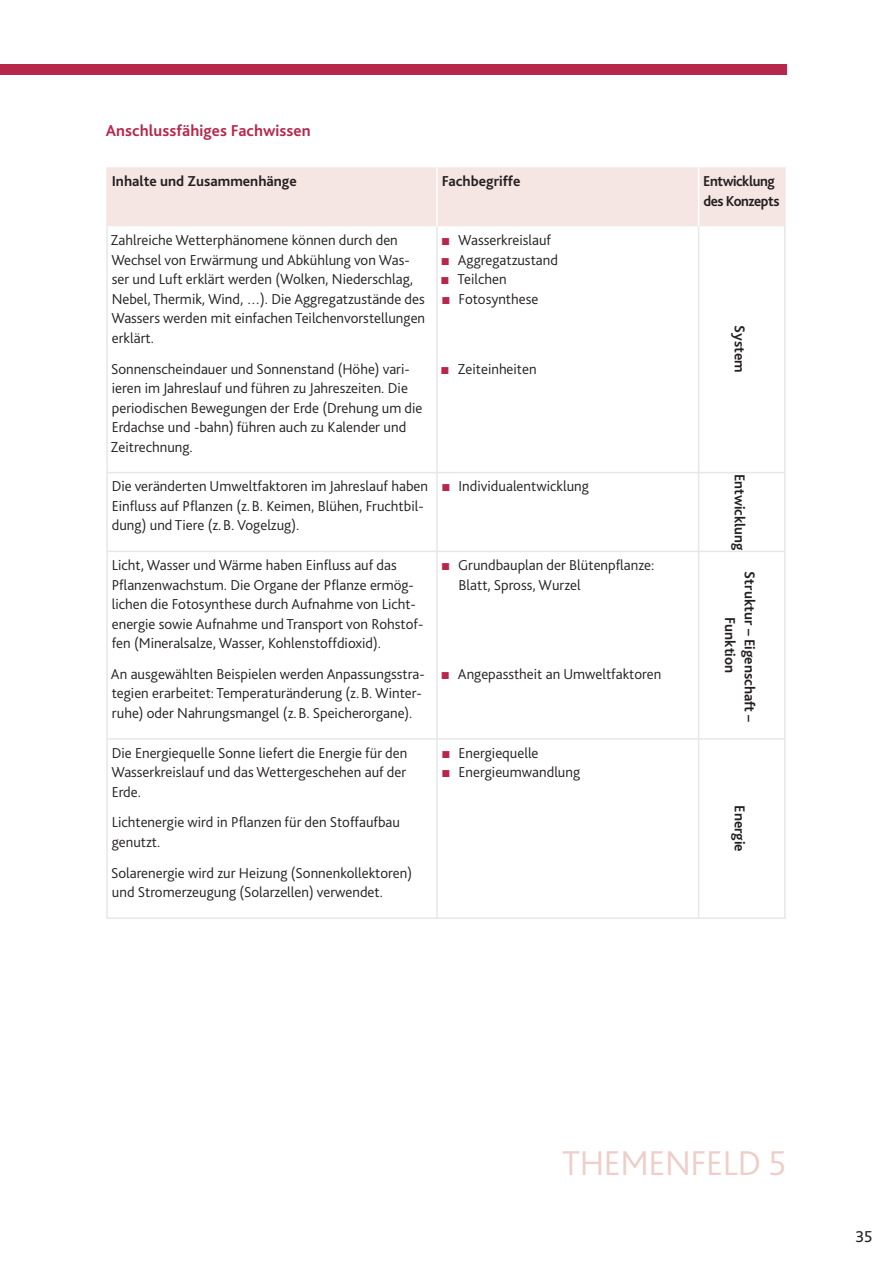
<style>
.page{position:relative;width:893px;height:1263px;background:#fff}
.page>*{position:absolute;margin:0;border:0;box-sizing:border-box;transform-origin:0 0}
.t1{font:300 36px "Bliss 2";letter-spacing:-.01em;color:#edcec9}
.t2{font:700 16.5px "Bliss 2";letter-spacing:.005em;color:#b6274b}
.t3{font:16.5px "Bliss 2";color:#231f20}
.t4{font:300 15px/19.5px "Bliss 2";color:#231f20}
.t5{font:700 15px/19.5px "Bliss 2";color:#231f20;text-align:center}
.t6{font:700 15px/19.5px "Bliss 2";letter-spacing:-.03em;color:#231f20}
.t7{font:15px/19.5px "Arial";color:#b6274b;text-align:justify}
.s1{font-family:"Arial";font-weight:400;color:#b6274b}
</style>
<div class="page">
<div style="left:108px;top:167px;width:676px;height:60px;background:#f5e5e3"></div>
<hr style="left:436px;top:167px;width:2px;height:60px;background:#fff">
<hr style="left:698px;top:167px;width:1px;height:60px;background:#fff">
<hr style="left:106px;top:167px;width:2px;height:60px;background:#f5e5e3">
<hr style="left:784px;top:167px;width:2px;height:60px;background:#f5e5e3">
<hr style="left:106px;top:227px;width:2px;height:245px;background:#e6e7e9">
<hr style="left:436px;top:227px;width:2px;height:245px;background:#e6e7e9">
<hr style="left:698px;top:227px;width:1px;height:245px;background:#e6e7e9">
<hr style="left:784px;top:227px;width:2px;height:245px;background:#e6e7e9">
<hr style="left:106px;top:472px;width:331px;height:1px;background:#e6e7e9">
<hr style="left:106px;top:473px;width:2px;height:78px;background:#e6e7e9">
<hr style="left:437px;top:472px;width:262px;height:1px;background:#e6e7e9">
<hr style="left:436px;top:473px;width:2px;height:78px;background:#e6e7e9">
<hr style="left:699px;top:472px;width:87px;height:1px;background:#e6e7e9">
<hr style="left:698px;top:473px;width:1px;height:78px;background:#e6e7e9">
<hr style="left:784px;top:473px;width:2px;height:78px;background:#e6e7e9">
<hr style="left:106px;top:551px;width:331px;height:1px;background:#e6e7e9">
<hr style="left:106px;top:552px;width:2px;height:186px;background:#e6e7e9">
<hr style="left:437px;top:551px;width:262px;height:1px;background:#e6e7e9">
<hr style="left:436px;top:552px;width:2px;height:186px;background:#e6e7e9">
<hr style="left:699px;top:551px;width:87px;height:1px;background:#e6e7e9">
<hr style="left:698px;top:552px;width:1px;height:186px;background:#e6e7e9">
<hr style="left:784px;top:552px;width:2px;height:186px;background:#e6e7e9">
<hr style="left:106px;top:738px;width:331px;height:2px;background:#e6e7e9">
<hr style="left:106px;top:740px;width:2px;height:177px;background:#e6e7e9">
<hr style="left:437px;top:738px;width:262px;height:2px;background:#e6e7e9">
<hr style="left:436px;top:740px;width:2px;height:177px;background:#e6e7e9">
<hr style="left:699px;top:738px;width:87px;height:2px;background:#e6e7e9">
<hr style="left:698px;top:740px;width:1px;height:177px;background:#e6e7e9">
<hr style="left:784px;top:740px;width:2px;height:177px;background:#e6e7e9">
<hr style="left:106px;top:917px;width:593px;height:2px;background:#e6e7e9">
<hr style="left:699px;top:917px;width:87px;height:2px;background:#e6e7e9">
<div style="left:0;top:64px;width:787px;height:10px;background:#b6274b"></div>
<p class="t2" style="left:106px;top:124px;width:206px">Anschlussfähiges Fachwissen</p>
<p class="t5" style="left:112px;top:173px;width:187px">Inhalte und Zusammenhänge</p>
<p class="t5" style="left:442px;top:173px;width:80px">Fachbegriffe</p>
<p class="t6" style="left:703px;top:173px;width:78px">Entwicklung des Konzepts</p>
<p class="t4" style="left:110px;top:232px;width:316px">Zahlreiche Wetterphänomene können durch den Wechsel von Erwärmung und Abkühlung von Was&shy;ser und Luft erklärt werden (Wolken, Niederschlag, Nebel, Thermik, Wind, …). Die Aggregatzustände des Wassers werden mit einfachen Teilchenvorstellungen erklärt.</p>
<p class="t4" style="left:110px;top:360px;width:314px">Sonnenscheindauer und Sonnenstand (Höhe) vari&shy;ieren im Jahreslauf und führen zu Jahreszeiten. Die periodischen Bewegungen der Erde (Drehung um die Erdachse und -bahn) führen auch zu Kalender und Zeitrechnung.</p>
<p class="t4" style="left:457px;top:232px;width:102px">Wasserkreislauf<br>Aggregatzustand<br>Teilchen<br>Fotosynthese</p>
<p class="t7" style="left:440px;top:230px;width:12px">■ ■ ■ ■</p>
<p class="t5" style="left:748px;top:325px;width:49px;rotate:90deg">System</p>
<p class="t4" style="left:457px;top:360px;width:81px">Zeiteinheiten</p>
<p class="t7" style="left:440px;top:359px;width:11px">■</p>
<p class="t4" style="left:112px;top:478px;width:318px">Die veränderten Umweltfaktoren im Jahreslauf haben<br>Einfluss auf Pflanzen (z. B. Keimen, Blühen, Fruchtbil&shy;dung) und Tiere (z. B. Vogelzug).</p>
<p class="t4" style="left:442px;top:478px;width:149px"><span class="s1">■</span> Individualentwicklung</p>
<p class="t5" style="left:748px;top:474px;width:78px;rotate:90deg">Ent wicklung</p>
<p class="t4" style="left:112px;top:557px;width:313px">Licht, Wasser und Wärme haben Einfluss auf das Pflanzenwachstum. Die Organe der Pflanze ermög&shy;lichen die Fotosynthese durch Aufnahme von Licht&shy;energie sowie Aufnahme und Transport von Rohstof&shy;fen (Mineralsalze, Wasser, Kohlenstoffdioxid).</p>
<p class="t4" style="left:111px;top:665px;width:315px">An ausgewählten Beispielen werden Anpassungsstra&shy;tegien erarbeitet: Temperaturänderung (z. B. Winter&shy;ruhe) oder Nahrungsmangel (z. B. Speicherorgane).</p>
<p class="t4" style="left:458px;top:557px;width:198px">Grundbauplan der Blütenpflanze:<br>Blatt, Spross, Wurzel</p>
<p class="t7" style="left:441px;top:555px;width:11px">■</p>
<p class="t5" style="left:758px;top:571px;width:152px;rotate:90deg">Struktur – Eigenschaft –<br>Funktion</p>
<p class="t4" style="left:458px;top:665px;width:205px">Angepasstheit an Umweltfaktoren</p>
<p class="t7" style="left:441px;top:664px;width:11px">■</p>
<p class="t4" style="left:111px;top:744px;width:297px;text-align:justify">Die Energiequelle Sonne liefert die Energie für den Wasserkreislauf und das Wettergeschehen auf der Erde.</p>
<p class="t4" style="left:112px;top:814px;width:290px">Lichtenergie wird in Pflanzen für den Stoffaufbau genutzt.</p>
<p class="t4" style="left:111px;top:864px;width:303px">Solarenergie wird zur Heizung (Sonnenkollektoren) und Stromerzeugung (Solarzellen) verwendet.</p>
<p class="t7" style="left:442px;top:743px;width:11px">■ ■</p>
<p class="t4" style="left:459px;top:744px;width:123px">Energiequelle<br>Energieumwandlung</p>
<p class="t5" style="left:748px;top:805px;width:48px;rotate:90deg">Energie</p>
<h1 class="t1" style="left:562px;top:1149px;width:226px">THEMENFELD 5</h1>
<p class="t3" style="left:855px;top:1230px;width:19px">35</p>
</div>
